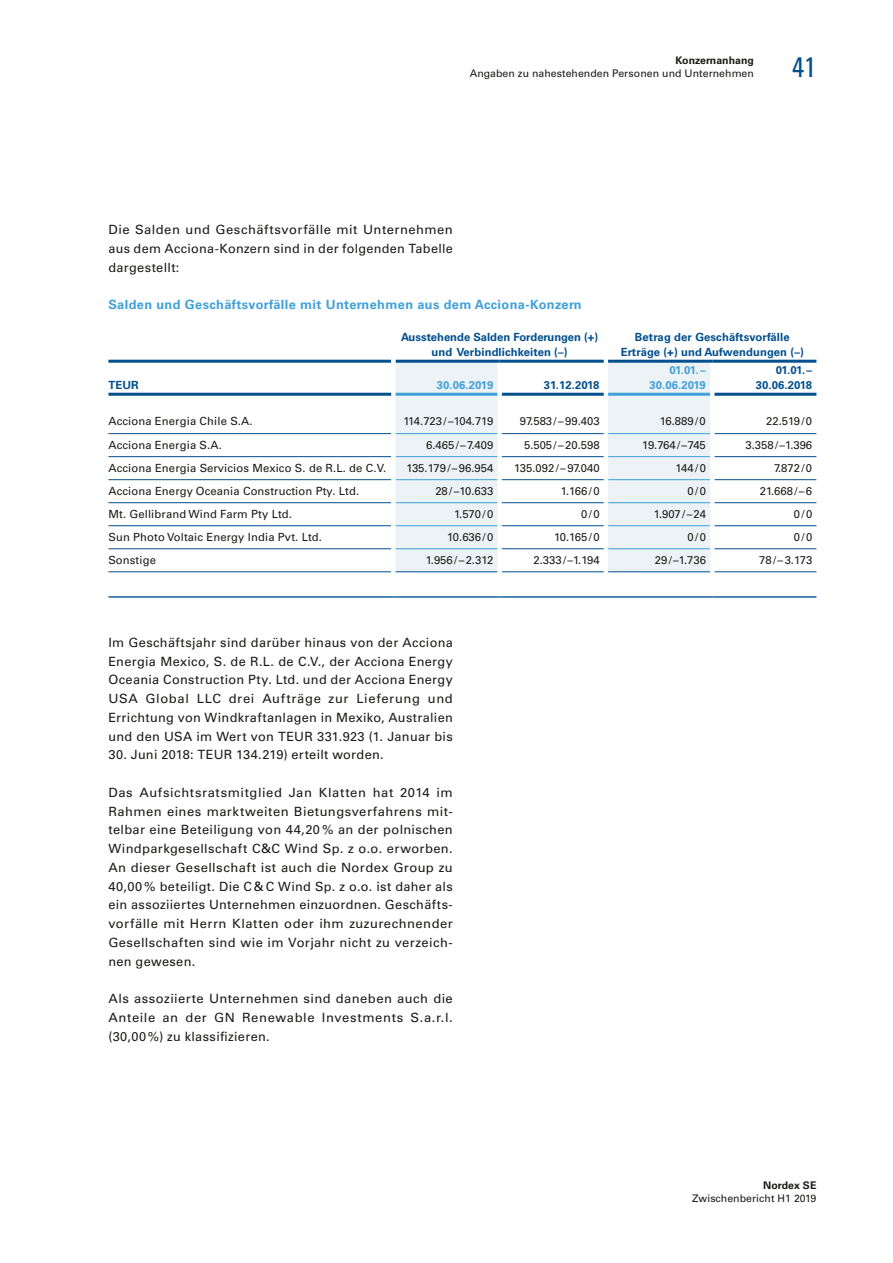
<style>
.page{position:relative;width:893px;height:1263px;background:#fff}
.page>*{position:absolute;margin:0;border:0;box-sizing:border-box;transform-origin:0 0}
.t1{font:condensed 28.35px "Univers LT Pro";color:#004f8e}
.t2{font:12.75px/18.8px "Univers LT Pro 55 Roman";letter-spacing:.025em;color:#1a1a18;text-align:justify}
.t3{font:700 12.75px "Univers LT Pro 65";letter-spacing:.03em;color:#3fa0da}
.t4{font:11.25px "Univers LT Pro 55 Roman";letter-spacing:.01em;color:#1a1a18}
.t5{font:700 11.25px/14.2px "Univers LT Pro 65";letter-spacing:.01em;color:#004f8e;text-align:center}
.t6{font:700 11.25px/14.2px "Univers LT Pro 65";color:#3fa0da;text-align:right}
.t7{font:700 11.25px/14.2px "Univers LT Pro 65";letter-spacing:-.01em;color:#004f8e;text-align:right}
.t8{font:11.25px "Univers LT Pro 55 Roman";letter-spacing:-.02em;color:#1a1a18}
.t9{font:10.5px "Univers LT Pro 55 Roman";letter-spacing:.005em;color:#1a1a18}
.t10{font:700 10.5px "Univers LT Pro 65";letter-spacing:.005em;color:#1a1a18}
</style>
<div class="page">
<svg style="left:395px;top:363px;width:315px;height:208px;fill:#ecf2f5"></svg>
<hr style="left:108px;top:433px;width:283px;height:1px;background:#004f8e">
<hr style="left:502px;top:433px;width:102px;height:1px;background:#004f8e">
<hr style="left:714px;top:433px;width:102px;height:1px;background:#004f8e">
<hr style="left:108px;top:456px;width:283px;height:1px;background:#004f8e">
<hr style="left:502px;top:456px;width:102px;height:1px;background:#004f8e">
<hr style="left:714px;top:456px;width:102px;height:1px;background:#004f8e">
<hr style="left:108px;top:479px;width:283px;height:1px;background:#004f8e">
<hr style="left:502px;top:479px;width:102px;height:1px;background:#004f8e">
<hr style="left:714px;top:479px;width:102px;height:1px;background:#004f8e">
<hr style="left:108px;top:502px;width:283px;height:1px;background:#004f8e">
<hr style="left:502px;top:502px;width:102px;height:1px;background:#004f8e">
<hr style="left:714px;top:502px;width:102px;height:1px;background:#004f8e">
<hr style="left:108px;top:525px;width:283px;height:1px;background:#004f8e">
<hr style="left:502px;top:525px;width:102px;height:1px;background:#004f8e">
<hr style="left:714px;top:525px;width:102px;height:1px;background:#004f8e">
<hr style="left:108px;top:548px;width:283px;height:1px;background:#004f8e">
<hr style="left:502px;top:548px;width:102px;height:1px;background:#004f8e">
<hr style="left:714px;top:548px;width:102px;height:1px;background:#004f8e">
<hr style="left:108px;top:571px;width:283px;height:1px;background:#004f8e">
<hr style="left:395px;top:571px;width:102px;height:1px;background:#004f8e">
<hr style="left:502px;top:571px;width:102px;height:1px;background:#004f8e">
<hr style="left:608px;top:571px;width:102px;height:1px;background:#004f8e">
<hr style="left:714px;top:571px;width:102px;height:1px;background:#004f8e">
<hr style="left:395px;top:433px;width:102px;height:1px;background:#3fa0da">
<hr style="left:608px;top:433px;width:102px;height:1px;background:#3fa0da">
<hr style="left:395px;top:456px;width:102px;height:1px;background:#3fa0da">
<hr style="left:608px;top:456px;width:102px;height:1px;background:#3fa0da">
<hr style="left:395px;top:479px;width:102px;height:1px;background:#3fa0da">
<hr style="left:608px;top:479px;width:102px;height:1px;background:#3fa0da">
<hr style="left:395px;top:502px;width:102px;height:1px;background:#3fa0da">
<hr style="left:608px;top:502px;width:102px;height:1px;background:#3fa0da">
<hr style="left:395px;top:525px;width:102px;height:1px;background:#3fa0da">
<hr style="left:608px;top:525px;width:102px;height:1px;background:#3fa0da">
<hr style="left:395px;top:548px;width:102px;height:1px;background:#3fa0da">
<hr style="left:608px;top:548px;width:102px;height:1px;background:#3fa0da">
<div style="left:497px;top:394px;width:5px;height:40px;background:#fff"></div>
<hr style="left:604px;top:394px;width:4px;height:40px;background:#fff">
<div style="left:497px;top:434px;width:5px;height:23px;background:#fff"></div>
<hr style="left:604px;top:434px;width:4px;height:23px;background:#fff">
<div style="left:497px;top:457px;width:5px;height:23px;background:#fff"></div>
<hr style="left:604px;top:457px;width:4px;height:23px;background:#fff">
<div style="left:497px;top:480px;width:5px;height:23px;background:#fff"></div>
<hr style="left:604px;top:480px;width:4px;height:23px;background:#fff">
<div style="left:497px;top:503px;width:5px;height:23px;background:#fff"></div>
<hr style="left:604px;top:503px;width:4px;height:23px;background:#fff">
<div style="left:497px;top:526px;width:5px;height:23px;background:#fff"></div>
<hr style="left:604px;top:526px;width:4px;height:23px;background:#fff">
<div style="left:497px;top:549px;width:5px;height:23px;background:#fff"></div>
<hr style="left:604px;top:549px;width:4px;height:23px;background:#fff">
<hr style="left:395px;top:393px;width:102px;height:3px;background:#3fa0da">
<hr style="left:608px;top:393px;width:102px;height:3px;background:#3fa0da">
<hr style="left:502px;top:393px;width:102px;height:3px;background:#004f8e">
<hr style="left:714px;top:393px;width:102px;height:3px;background:#004f8e">
<div style="left:497px;top:363px;width:5px;height:31px;background:#fff"></div>
<hr style="left:604px;top:361px;width:4px;height:33px;background:#fff">
<hr style="left:108px;top:360px;width:283px;height:3px;background:#004f8e">
<hr style="left:395px;top:360px;width:105px;height:3px;background:#004f8e">
<hr style="left:500px;top:360px;width:104px;height:3px;background:#004f8e">
<hr style="left:608px;top:360px;width:104px;height:3px;background:#004f8e">
<hr style="left:712px;top:360px;width:104px;height:3px;background:#004f8e">
<hr style="left:108px;top:393px;width:283px;height:3px;background:#004f8e">
<hr style="left:108px;top:596px;width:285px;height:2px;background:#004f8e">
<hr style="left:393px;top:596px;width:107px;height:2px;background:#004f8e">
<hr style="left:500px;top:596px;width:106px;height:2px;background:#004f8e">
<hr style="left:606px;top:596px;width:106px;height:2px;background:#004f8e">
<hr style="left:712px;top:596px;width:104px;height:2px;background:#004f8e">
<p class="t10" style="left:675px;top:54px;width:80px">Konzernanhang</p>
<p class="t9" style="left:470px;top:67px;width:286px">Angaben zu nahestehenden Personen und Unternehmen</p>
<h1 class="t1" style="left:792px;top:49px;width:26px">41</h1>
<p class="t2" style="left:108px;top:220px;width:346px">Die Salden und Geschäftsvorfälle mit Unternehmen aus dem Acciona-Konzern sind in der folgenden Tabelle dargestellt:</p>
<p class="t3" style="left:108px;top:297px;width:475px">Salden und Geschäftsvorfälle mit Unternehmen aus dem Acciona-Konzern</p>
<p class="t5" style="left:401px;top:330px;width:199px">Ausstehende Salden Forderungen (+) und Verbindlichkeiten (–)</p>
<p class="t5" style="left:621px;top:330px;width:185px">Betrag der Geschäftsvorfälle<br>Erträge (+) und Aufwendungen (–)</p>
<p class="t5" style="left:108px;top:378px;width:32px">TEUR</p>
<p class="t6" style="left:437px;top:378px;width:58px">30.06.2019</p>
<p class="t5" style="left:544px;top:378px;width:57px">31.12.2018</p>
<p class="t6" style="left:649px;top:363px;width:58px">01.01. –<br>30.06.2019</p>
<p class="t7" style="left:756px;top:363px;width:58px">01.01. –<br>30.06.2018</p>
<p class="t4" style="left:108px;top:414px;width:146px">Acciona Energia Chile S.A.</p>
<p class="t8" style="left:403px;top:414px;width:91px">114.723/–104.719</p>
<p class="t4" style="left:520px;top:414px;width:81px">97.583/ –99.403</p>
<p class="t4" style="left:660px;top:414px;width:48px">16.889/0</p>
<p class="t4" style="left:766px;top:414px;width:48px">22.519/0</p>
<p class="t4" style="left:108px;top:438px;width:115px">Acciona Energia S.A.</p>
<p class="t4" style="left:426px;top:438px;width:69px">6.465/ –7.409</p>
<p class="t4" style="left:524px;top:438px;width:77px">5.505/ –20.598</p>
<p class="t4" style="left:642px;top:438px;width:65px">19.764/ –745</p>
<p class="t4" style="left:745px;top:438px;width:68px">3.358/–1.396</p>
<p class="t4" style="left:108px;top:461px;width:279px">Acciona Energia Servicios Mexico S. de R.L. de C.V.</p>
<p class="t4" style="left:406px;top:461px;width:88px">135.179/ –96.954</p>
<p class="t4" style="left:514px;top:461px;width:87px">135.092/–97.040</p>
<p class="t4" style="left:675px;top:461px;width:32px">144/0</p>
<p class="t4" style="left:774px;top:461px;width:40px">7.872/0</p>
<p class="t4" style="left:108px;top:484px;width:252px">Acciona Energy Oceania Construction Pty. Ltd.</p>
<p class="t4" style="left:435px;top:484px;width:59px">28/–10.633</p>
<p class="t4" style="left:561px;top:484px;width:40px">1.166/0</p>
<p class="t4" style="left:687px;top:484px;width:20px">0/0</p>
<p class="t4" style="left:760px;top:484px;width:54px">21.668/ –6</p>
<p class="t4" style="left:108px;top:507px;width:185px">Mt. Gellibrand Wind Farm Pty Ltd.</p>
<p class="t4" style="left:454px;top:507px;width:41px">1.570/0</p>
<p class="t4" style="left:581px;top:507px;width:20px">0/0</p>
<p class="t4" style="left:654px;top:507px;width:54px">1.907/–24</p>
<p class="t4" style="left:794px;top:507px;width:20px">0/0</p>
<p class="t4" style="left:108px;top:530px;width:215px">Sun Photo Voltaic Energy India Pvt. Ltd.</p>
<p class="t4" style="left:447px;top:530px;width:48px">10.636/0</p>
<p class="t4" style="left:554px;top:530px;width:47px">10.165/0</p>
<p class="t4" style="left:687px;top:530px;width:20px">0/0</p>
<p class="t4" style="left:794px;top:530px;width:20px">0/0</p>
<p class="t4" style="left:109px;top:553px;width:49px">Sonstige</p>
<p class="t4" style="left:426px;top:553px;width:69px">1.956/–2.312</p>
<p class="t4" style="left:533px;top:553px;width:68px">2.333/–1.194</p>
<p class="t4" style="left:655px;top:553px;width:53px">29/–1.736</p>
<p class="t4" style="left:759px;top:553px;width:55px">78/ –3.173</p>
<p class="t2" style="left:108px;top:633px;width:346px">Im Geschäftsjahr sind darüber hinaus von der Acciona Energia Mexico, S. de R.L. de C.V., der Acciona Energy Oceania Construction Pty. Ltd. und der Acciona Energy USA Global LLC drei Aufträge zur Lieferung und Errichtung von Windkraftanlagen in Mexiko, Australien und den USA im Wert von TEUR 331.923 (1. Januar bis</p>
<p class="t2" style="left:108px;top:746px;width:277px">30. Juni 2018: TEUR 134.219) erteilt worden.</p>
<p class="t2" style="left:108px;top:783px;width:346px">Das Aufsichtsratsmitglied Jan Klatten hat 2014 im Rahmen eines marktweiten Bietungsverfahrens mit&shy;telbar eine Beteiligung von 44,20 % an der polnischen Windparkgesellschaft C&amp;C Wind Sp. z o.o. erworben.<br>An dieser Gesellschaft ist auch die Nordex Group zu 40,00% beteiligt. Die C&amp;C Wind Sp. z o.o. ist daher als ein assoziiertes Unternehmen einzuordnen. Geschäfts&shy;vorfälle mit Herrn Klatten oder ihm zuzurechnender Gesellschaften sind wie im Vorjahr nicht zu verzeich&shy;nen gewesen.</p>
<p class="t2" style="left:108px;top:989px;width:346px">Als assoziierte Unternehmen sind daneben auch die Anteile an der GN Renewable Investments S.a.r.l. (30,00%) zu klassifizieren.</p>
<p class="t10" style="left:763px;top:1179px;width:55px">Nordex SE</p>
<p class="t9" style="left:692px;top:1192px;width:126px">Zwischenbericht H1 2019</p>
</div>
